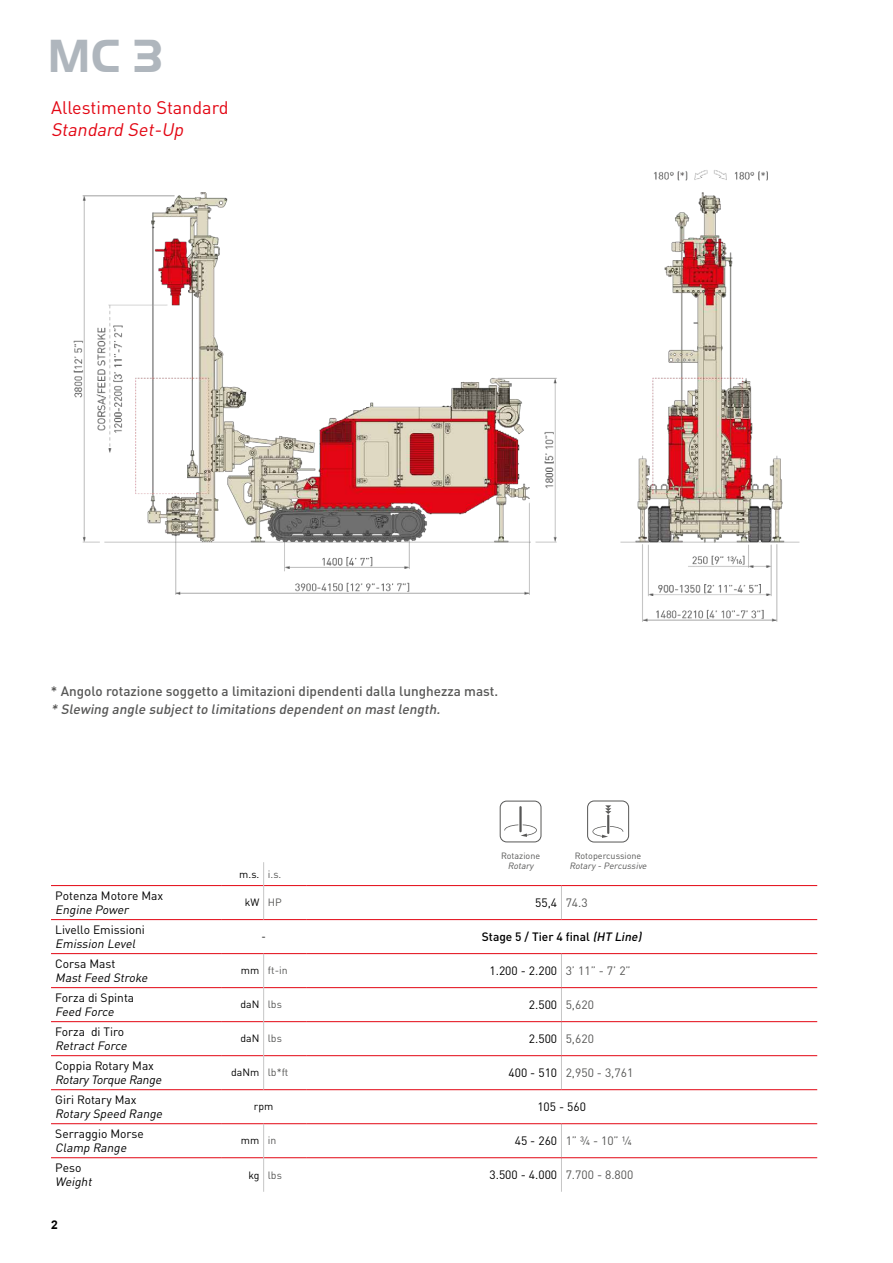
<style>
.page{position:relative;width:893px;height:1263px;background:#fff}
.page>*{position:absolute;margin:0;border:0;box-sizing:border-box;transform-origin:0 0}
.t1{font:700 48px "Handel Got D";color:#afb6bd}
.t2{font:18px "DIN Pro";color:#e30613}
.t3{font:italic 18px "DIN Pro";color:#e30613}
.t4{font:500 13.5px "DIN Pro";color:#575756}
.t5{font:italic 500 13.5px "DIN Pro";color:#575756}
.t6{font:12px "DIN Pro";color:#000}
.t7{font:italic 12px "DIN Pro";color:#000}
.t8{font:12px "DIN Pro";color:#575756}
.t9{font:500 12px "DIN Pro";color:#000}
.t10{font:700 12px "Arial";color:#000}
.t11{font:10.5px "DIN Pro";color:#000}
.t12{font:10.5px "DIN Pro";color:#575756}
.t13{font:9px "DIN Pro";color:#575756}
.t14{font:italic 9px "DIN Pro";color:#575756}
.s1{color:#575756}
.s2{font-style:italic}
.s3{color:#000}
</style>
<div class="page">
<img style="left:73px;top:170px;width:727px;height:452px">
<hr style="left:51px;top:885px;width:170px;height:1px;background:#e30613">
<hr style="left:221px;top:885px;width:42px;height:1px;background:#e30613">
<hr style="left:264px;top:885px;width:42px;height:1px;background:#e30613">
<hr style="left:51px;top:919px;width:170px;height:1px;background:#e30613">
<hr style="left:221px;top:919px;width:43px;height:1px;background:#e30613">
<hr style="left:264px;top:919px;width:42px;height:1px;background:#e30613">
<hr style="left:51px;top:953px;width:170px;height:1px;background:#e30613">
<hr style="left:221px;top:953px;width:43px;height:1px;background:#e30613">
<hr style="left:264px;top:953px;width:42px;height:1px;background:#e30613">
<hr style="left:51px;top:987px;width:170px;height:1px;background:#e30613">
<hr style="left:221px;top:987px;width:42px;height:1px;background:#e30613">
<hr style="left:264px;top:987px;width:42px;height:1px;background:#e30613">
<hr style="left:51px;top:1021px;width:170px;height:1px;background:#e30613">
<hr style="left:221px;top:1021px;width:42px;height:1px;background:#e30613">
<hr style="left:264px;top:1021px;width:42px;height:1px;background:#e30613">
<hr style="left:51px;top:1055px;width:170px;height:1px;background:#e30613">
<hr style="left:221px;top:1055px;width:42px;height:1px;background:#e30613">
<hr style="left:264px;top:1055px;width:42px;height:1px;background:#e30613">
<hr style="left:51px;top:1089px;width:170px;height:1px;background:#e30613">
<hr style="left:221px;top:1089px;width:43px;height:1px;background:#e30613">
<hr style="left:264px;top:1089px;width:42px;height:1px;background:#e30613">
<hr style="left:51px;top:1123px;width:170px;height:1px;background:#e30613">
<hr style="left:221px;top:1123px;width:43px;height:1px;background:#e30613">
<hr style="left:264px;top:1123px;width:42px;height:1px;background:#e30613">
<hr style="left:51px;top:1157px;width:170px;height:1px;background:#e30613">
<hr style="left:221px;top:1157px;width:42px;height:1px;background:#e30613">
<hr style="left:264px;top:1157px;width:42px;height:1px;background:#e30613">
<svg style="left:263px;top:862px;width:1px;height:23px"></svg>
<hr style="left:263px;top:885px;width:1px;height:34px;background:#c6c6c6">
<hr style="left:263px;top:954px;width:1px;height:34px;background:#c6c6c6">
<hr style="left:263px;top:988px;width:1px;height:34px;background:#c6c6c6">
<hr style="left:263px;top:1022px;width:1px;height:34px;background:#c6c6c6">
<hr style="left:263px;top:1056px;width:1px;height:33px;background:#c6c6c6">
<hr style="left:263px;top:1124px;width:1px;height:34px;background:#c6c6c6">
<hr style="left:263px;top:1158px;width:1px;height:34px;background:#c6c6c6">
<hr style="left:561px;top:886px;width:1px;height:33px;background:#c6c6c6">
<hr style="left:561px;top:954px;width:1px;height:33px;background:#c6c6c6">
<hr style="left:561px;top:1158px;width:1px;height:34px;background:#c6c6c6">
<hr style="left:561px;top:988px;width:1px;height:33px;background:#c6c6c6">
<hr style="left:561px;top:1022px;width:1px;height:33px;background:#c6c6c6">
<hr style="left:561px;top:1056px;width:1px;height:33px;background:#c6c6c6">
<hr style="left:561px;top:1124px;width:1px;height:33px;background:#c6c6c6">
<hr style="left:306px;top:885px;width:255px;height:1px;background:#e30613">
<hr style="left:561px;top:885px;width:256px;height:1px;background:#e30613">
<hr style="left:306px;top:919px;width:255px;height:1px;background:#e30613">
<hr style="left:561px;top:919px;width:256px;height:1px;background:#e30613">
<hr style="left:306px;top:953px;width:255px;height:1px;background:#e30613">
<hr style="left:561px;top:953px;width:256px;height:1px;background:#e30613">
<hr style="left:306px;top:987px;width:255px;height:1px;background:#e30613">
<hr style="left:561px;top:987px;width:256px;height:1px;background:#e30613">
<hr style="left:306px;top:1021px;width:255px;height:1px;background:#e30613">
<hr style="left:561px;top:1021px;width:256px;height:1px;background:#e30613">
<hr style="left:306px;top:1055px;width:255px;height:1px;background:#e30613">
<hr style="left:561px;top:1055px;width:256px;height:1px;background:#e30613">
<hr style="left:306px;top:1089px;width:255px;height:1px;background:#e30613">
<hr style="left:561px;top:1089px;width:256px;height:1px;background:#e30613">
<hr style="left:306px;top:1123px;width:255px;height:1px;background:#e30613">
<hr style="left:561px;top:1123px;width:256px;height:1px;background:#e30613">
<hr style="left:306px;top:1157px;width:255px;height:1px;background:#e30613">
<hr style="left:561px;top:1157px;width:256px;height:1px;background:#e30613">
<div style="left:500px;top:801px;width:41px;height:41px;border:1px solid #575756;border-radius:7px"></div>
<hr style="left:519px;top:806px;width:3px;height:26px;background:#575756">
<svg style="left:504px;top:824px;width:33px;height:13px"></svg>
<div style="left:587px;top:801px;width:42px;height:41px;border:1px solid #575756;border-radius:7px"></div>
<svg style="left:605px;top:805px;width:6px;height:9px"></svg>
<hr style="left:607px;top:814px;width:2px;height:20px;background:#575756">
<svg style="left:592px;top:826px;width:31px;height:12px"></svg>
<h1 class="t1" style="left:48px;top:29px;width:117px">MC 3</h1>
<h2 class="t2" style="left:51px;top:96px;width:179px">Allestimento Standard</h2>
<h2 class="t3" style="left:51px;top:117px;width:138px">Standard Set-Up</h2>
<p class="t4" style="left:51px;top:680px;width:449px">* Angolo rotazione soggetto a limitazioni dipendenti dalla lunghezza mast.</p>
<p class="t5" style="left:51px;top:698px;width:394px">* Slewing angle subjectto limitations dependenton mastlength.</p>
<p class="t11" style="left:239px;top:865px;width:44px">m.s. <span class="s1">i.s.</span></p>
<p class="t13" style="left:501px;top:848px;width:41px">Rotazione</p>
<p class="t14" style="left:508px;top:859px;width:30px">Rotary</p>
<p class="t13" style="left:575px;top:848px;width:68px">Rotopercussione</p>
<p class="t14" style="left:570px;top:859px;width:81px">Rotary-Percussive</p>
<p class="t6" style="left:55px;top:886px;width:109px">Potenza Motore Max</p>
<p class="t7" style="left:55px;top:900px;width:78px">Engine Power</p>
<p class="t6" style="left:55px;top:920px;width:91px">Livello Emissioni</p>
<p class="t7" style="left:55px;top:934px;width:84px">Emission Level</p>
<p class="t6" style="left:55px;top:954px;width:62px">Corsa Mast</p>
<p class="t7" style="left:55px;top:968px;width:97px">MastFeed Stroke</p>
<p class="t6" style="left:55px;top:988px;width:80px">Forza di Spinta</p>
<p class="t7" style="left:55px;top:1002px;width:63px">Feed Force</p>
<p class="t6" style="left:55px;top:1022px;width:71px">Forza di Tiro</p>
<p class="t7" style="left:55px;top:1036px;width:76px">RetractForce</p>
<p class="t6" style="left:55px;top:1056px;width:100px">Coppia Rotary Max</p>
<p class="t7" style="left:55px;top:1070px;width:111px">RotaryTorque Range</p>
<p class="t6" style="left:55px;top:1090px;width:83px">Giri Rotary Max</p>
<p class="t7" style="left:55px;top:1104px;width:111px">RotarySpeed Range</p>
<p class="t6" style="left:55px;top:1124px;width:90px">Serraggio Morse</p>
<p class="t7" style="left:55px;top:1138px;width:76px">Clamp Range</p>
<p class="t6" style="left:55px;top:1158px;width:28px">Peso</p>
<p class="t7" style="left:55px;top:1172px;width:41px">Weight</p>
<p class="t10" style="left:51px;top:1216px;width:8px">2</p>
<p class="t11" style="left:245px;top:894px;width:39px">kW <span class="s1">HP</span></p>
<p class="t6" style="left:535px;top:893px;width:54px">55,4 <span class="s1">74.3</span></p>
<p class="t11" style="left:261px;top:928px;width:6px">-</p>
<p class="t9" style="left:482px;top:927px;width:164px">Stage 5 / Tier 4 final <span class="s2">(HT Line)</span></p>
<p class="t12" style="left:241px;top:962px;width:48px"><span class="s3">mm</span> ft-in</p>
<p class="t6" style="left:489px;top:961px;width:143px">1.200 - 2.200 <span class="s1">3’ 11” - 7’ 2”</span></p>
<p class="t11" style="left:240px;top:996px;width:43px">daN <span class="s1">lbs</span></p>
<p class="t6" style="left:529px;top:995px;width:67px">2.500 <span class="s1">5,620</span></p>
<p class="t11" style="left:240px;top:1030px;width:43px">daN <span class="s1">lbs</span></p>
<p class="t6" style="left:529px;top:1029px;width:67px">2.500 <span class="s1">5,620</span></p>
<p class="t12" style="left:231px;top:1064px;width:59px"><span class="s3">daNm</span> lb*ft</p>
<p class="t8" style="left:508px;top:1063px;width:126px"><span class="s3">400 - 510</span> 2,950 - 3,761</p>
<p class="t11" style="left:254px;top:1098px;width:21px">rpm</p>
<p class="t6" style="left:537px;top:1097px;width:50px">105 - 560</p>
<p class="t11" style="left:241px;top:1132px;width:37px">mm <span class="s1">in</span></p>
<p class="t8" style="left:515px;top:1131px;width:118px"><span class="s3">45 - 260</span> 1” 3/4 - 10” 1/4</p>
<p class="t12" style="left:248px;top:1166px;width:35px"><span class="s3">kg</span> lbs</p>
<p class="t6" style="left:489px;top:1165px;width:145px">3.500 - 4.000 <span class="s1">7.700 - 8.800</span></p>
</div>
